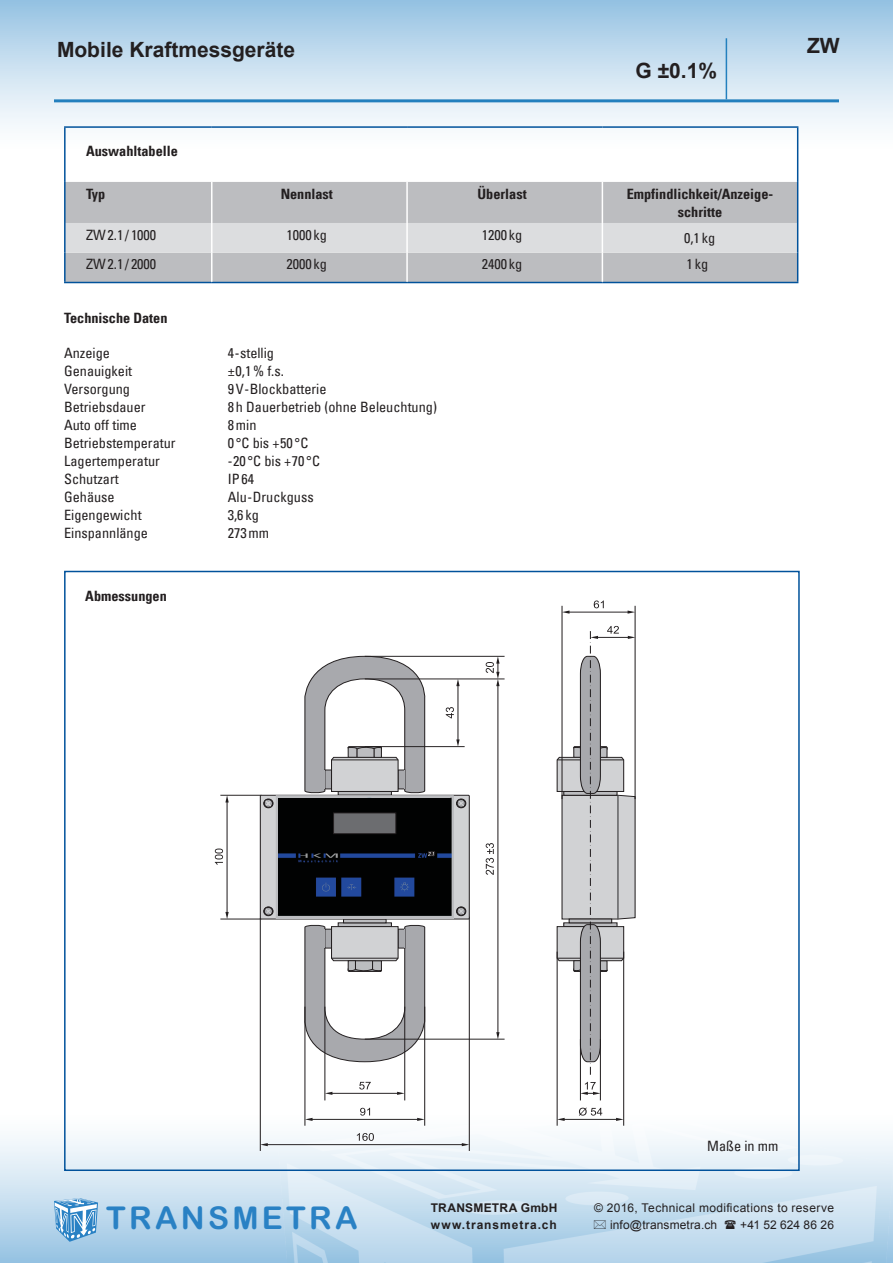
<style>
.page{position:relative;width:893px;height:1263px;background:#fff}
.page>*{position:absolute;margin:0;border:0;box-sizing:border-box;transform-origin:0 0}
.t1{font:31.5px "Arial Rounded MT Bold";letter-spacing:.105em;color:#2981c4}
.t2{font:700 21px "Arial";color:#231f20}
.t3{font:condensed 14.25px "Univers";color:#231f20}
.t4{font:700 condensed 14.25px/18px "Univers";color:#231f20;text-align:center}
.t5{font:12px "Arial";letter-spacing:.025em;color:#231f20}
.t6{font:700 12px "Arial";letter-spacing:.065em;color:#231f20}
.t7{font:700 12px "Arial";letter-spacing:.02em;color:#231f20}
.t8{font:12px "Arial";letter-spacing:.005em;color:#231f20}
</style>
<div class="page">
<div style="left:0;top:1093px;width:893px;height:170px;background:linear-gradient(to bottom,#fff,#9dc6e4)"></div>
<img style="left:278px;top:1103px;width:615px;height:160px">
<div style="left:0;top:0;width:893px;height:170px;background:linear-gradient(to bottom,#9bc5e4,#fff)"></div>
<svg style="left:54px;top:1198px;width:44px;height:44px;background:#85b7dd"></svg>
<hr style="left:54px;top:99px;width:785px;height:3px;background:#2380be">
<hr style="left:726px;top:38px;width:1px;height:61px;background:#2380be">
<div style="left:66px;top:182px;width:731px;height:41px;background:#bcbdc0"></div>
<hr style="left:64px;top:282px;width:148px;height:1px;background:#01529b">
<hr style="left:212px;top:282px;width:195px;height:1px;background:#01529b">
<hr style="left:407px;top:282px;width:195px;height:1px;background:#01529b">
<hr style="left:602px;top:282px;width:196px;height:1px;background:#01529b">
<hr style="left:64px;top:126px;width:148px;height:2px;background:#01529b">
<hr style="left:64px;top:128px;width:2px;height:54px;background:#01529b">
<hr style="left:212px;top:126px;width:195px;height:2px;background:#01529b">
<hr style="left:407px;top:126px;width:195px;height:2px;background:#01529b">
<hr style="left:602px;top:126px;width:196px;height:2px;background:#01529b">
<hr style="left:797px;top:128px;width:1px;height:54px;background:#01529b">
<hr style="left:406px;top:182px;width:2px;height:41px;background:#fff">
<hr style="left:602px;top:182px;width:1px;height:41px;background:#fff">
<hr style="left:797px;top:182px;width:1px;height:41px;background:#01529b">
<hr style="left:64px;top:182px;width:2px;height:41px;background:#01529b">
<hr style="left:64px;top:223px;width:2px;height:30px;background:#01529b">
<hr style="left:64px;top:253px;width:2px;height:29px;background:#01529b">
<hr style="left:211px;top:182px;width:1px;height:41px;background:#fff">
<svg style="left:65px;top:223px;width:733px;height:59px;background:#cbcccf"></svg>
<hr style="left:260px;top:918px;width:1px;height:233px;background:#231f20">
<hr style="left:469px;top:917px;width:1px;height:234px;background:#231f20">
<hr style="left:267px;top:1144px;width:196px;height:1px;background:#231f20">
<svg style="left:260px;top:1143px;width:8px;height:3px"></svg>
<svg style="left:462px;top:1143px;width:7px;height:3px"></svg>
<svg style="left:357px;top:1133px;width:17px;height:8px"></svg>
<hr style="left:220px;top:795px;width:41px;height:1px;background:#231f20">
<hr style="left:220px;top:919px;width:41px;height:1px;background:#231f20">
<hr style="left:227px;top:801px;width:1px;height:112px;background:#231f20">
<svg style="left:225px;top:795px;width:4px;height:7px"></svg>
<svg style="left:225px;top:912px;width:4px;height:7px"></svg>
<svg style="left:215px;top:848px;width:8px;height:17px"></svg>
<svg style="left:338px;top:923px;width:53px;height:4px"></svg>
<svg style="left:304px;top:925px;width:121px;height:137px"></svg>
<div style="left:343px;top:919px;width:43px;height:4px;border:1px solid #231f20"></div>
<hr style="left:365px;top:679px;width:140px;height:1px;background:#231f20">
<hr style="left:365px;top:656px;width:140px;height:1px;background:#231f20">
<hr style="left:498px;top:685px;width:1px;height:348px;background:#231f20">
<svg style="left:496px;top:1032px;width:4px;height:7px"></svg>
<hr style="left:365px;top:1039px;width:140px;height:1px;background:#231f20">
<hr style="left:305px;top:1007px;width:1px;height:119px;background:#231f20">
<hr style="left:424px;top:1007px;width:1px;height:119px;background:#231f20">
<hr style="left:325px;top:1007px;width:1px;height:93px;background:#231f20">
<hr style="left:404px;top:1007px;width:1px;height:93px;background:#231f20">
<hr style="left:580px;top:1039px;width:1px;height:61px;background:#231f20">
<hr style="left:557px;top:952px;width:1px;height:174px;background:#231f20">
<hr style="left:623px;top:952px;width:1px;height:174px;background:#231f20">
<hr style="left:635px;top:606px;width:1px;height:193px;background:#231f20">
<hr style="left:311px;top:1119px;width:107px;height:1px;background:#231f20">
<svg style="left:305px;top:1118px;width:8px;height:3px"></svg>
<svg style="left:417px;top:1118px;width:8px;height:3px"></svg>
<svg style="left:486px;top:843px;width:8px;height:32px"></svg>
<svg style="left:359px;top:1082px;width:12px;height:7px"></svg>
<svg style="left:360px;top:1108px;width:10px;height:7px"></svg>
<svg style="left:594px;top:600px;width:10px;height:8px"></svg>
<svg style="left:579px;top:1107px;width:23px;height:9px"></svg>
<svg style="left:486px;top:656px;width:14px;height:30px"></svg>
<hr style="left:564px;top:1119px;width:53px;height:1px;background:#231f20">
<svg style="left:557px;top:1118px;width:8px;height:3px"></svg>
<svg style="left:616px;top:1118px;width:8px;height:3px"></svg>
<hr style="left:600px;top:1039px;width:1px;height:61px;background:#231f20">
<svg style="left:581px;top:1082px;width:20px;height:13px"></svg>
<hr style="left:562px;top:606px;width:1px;height:193px;background:#231f20">
<hr style="left:568px;top:612px;width:61px;height:1px;background:#231f20">
<svg style="left:562px;top:610px;width:7px;height:4px"></svg>
<svg style="left:628px;top:610px;width:7px;height:4px"></svg>
<svg style="left:556px;top:626px;width:80px;height:449px"></svg>
<hr style="left:331px;top:1093px;width:67px;height:1px;background:#231f20">
<svg style="left:325px;top:1092px;width:7px;height:3px"></svg>
<svg style="left:397px;top:1092px;width:8px;height:3px"></svg>
<svg style="left:260px;top:795px;width:209px;height:124px"></svg>
<div style="left:260px;top:795px;width:210px;height:124px;border:1px solid #231f20"></div>
<hr style="left:278px;top:915px;width:173px;height:1px;background:#231f20">
<div style="left:264px;top:907px;width:9px;height:9px;background:#464445;border-radius:50%"></div>
<div style="left:263px;top:906px;width:10px;height:10px;border:1px solid #231f20;border-radius:50%"></div>
<div style="left:264px;top:907px;width:9px;height:8px;border:1px solid #231f20;border-radius:50%"></div>
<div style="left:457px;top:799px;width:9px;height:8px;border:1px solid #231f20;border-radius:50%"></div>
<div style="left:456px;top:906px;width:10px;height:10px;border:1px solid #231f20;border-radius:50%"></div>
<div style="left:457px;top:907px;width:9px;height:8px;border:1px solid #231f20;border-radius:50%"></div>
<div style="left:263px;top:799px;width:10px;height:9px;border:1px solid #231f20;border-radius:50%"></div>
<div style="left:264px;top:799px;width:9px;height:8px;border:1px solid #231f20;border-radius:50%"></div>
<svg style="left:265px;top:656px;width:200px;height:259px"></svg>
<svg style="left:594px;top:1220px;width:12px;height:9px"></svg>
<svg style="left:725px;top:1220px;width:11px;height:9px"></svg>
<p class="t2" style="left:57px;top:35px;width:240px">Mobile Kraftmessgeräte</p>
<p class="t2" style="left:807px;top:32px;width:34px">ZW</p>
<p class="t2" style="left:635px;top:57px;width:83px">G ±0.1%</p>
<p class="t4" style="left:86px;top:142px;width:93px">Auswahltabelle</p>
<p class="t4" style="left:86px;top:184px;width:21px">Typ</p>
<p class="t4" style="left:281px;top:184px;width:54px">Nennlast</p>
<p class="t4" style="left:478px;top:184px;width:51px">Überlast</p>
<p class="t4" style="left:627px;top:184px;width:148px">Empfindlichkeit/Anzeige&shy;schritte</p>
<p class="t3" style="left:86px;top:226px;width:72px">ZW2.1 / 1000</p>
<p class="t3" style="left:286px;top:226px;width:42px">1000 kg</p>
<p class="t3" style="left:482px;top:226px;width:42px">1200 kg</p>
<p class="t3" style="left:684px;top:229px;width:33px">0,1 kg</p>
<p class="t3" style="left:86px;top:255px;width:72px">ZW2.1 / 2000</p>
<p class="t3" style="left:286px;top:255px;width:42px">2000 kg</p>
<p class="t3" style="left:482px;top:255px;width:42px">2400 kg</p>
<p class="t3" style="left:687px;top:255px;width:23px">1kg</p>
<p class="t4" style="left:64px;top:308px;width:105px">Technische Daten</p>
<p class="t3" style="left:64px;top:344px;width:47px">Anzeige</p>
<p class="t3" style="left:228px;top:344px;width:48px">4-stellig</p>
<p class="t3" style="left:64px;top:362px;width:70px">Genauigkeit</p>
<p class="t3" style="left:228px;top:362px;width:58px">±0,1% f.s.</p>
<p class="t3" style="left:64px;top:380px;width:67px">Versorgung</p>
<p class="t3" style="left:228px;top:380px;width:100px">9V-Blockbatterie</p>
<p class="t3" style="left:64px;top:398px;width:83px">Betriebsdauer</p>
<p class="t3" style="left:228px;top:398px;width:211px">8 h Dauerbetrieb (ohne Beleuchtung)</p>
<p class="t3" style="left:64px;top:415px;width:74px">Auto off time</p>
<p class="t3" style="left:228px;top:415px;width:30px">8min</p>
<p class="t3" style="left:64px;top:433px;width:113px">Betriebstemperatur</p>
<p class="t3" style="left:228px;top:433px;width:82px">0 °C bis +50 °C</p>
<p class="t3" style="left:64px;top:451px;width:97px">Lagertemperatur</p>
<p class="t3" style="left:228px;top:451px;width:94px">-20 °C bis +70 °C</p>
<p class="t3" style="left:64px;top:469px;width:56px">Schutzart</p>
<p class="t3" style="left:232px;top:469px;width:24px">P64</p>
<p class="t3" style="left:64px;top:487px;width:52px">Gehäuse</p>
<p class="t3" style="left:228px;top:487px;width:87px">Alu-Druckguss</p>
<p class="t3" style="left:64px;top:505px;width:79px">Eigengewicht</p>
<p class="t3" style="left:228px;top:505px;width:33px">3,6 kg</p>
<p class="t3" style="left:64px;top:523px;width:85px">Einspannlänge</p>
<p class="t3" style="left:228px;top:523px;width:43px">273mm</p>
<p class="t4" style="left:85px;top:586px;width:83px">Abmessungen</p>
<p class="t3" style="left:707px;top:1137px;width:73px">Maße in mm</p>
<p class="t1" style="left:106px;top:1199px;width:253px">TRANSMETRA</p>
<p class="t7" style="left:431px;top:1200px;width:128px">TRANSMETRA GmbH</p>
<p class="t5" style="left:594px;top:1200px;width:241px">© 2016, Technical modifications to reserve</p>
<p class="t6" style="left:431px;top:1217px;width:127px">www.transmetra.ch</p>
<p class="t5" style="left:610px;top:1217px;width:109px">info@transmetra.ch</p>
<p class="t8" style="left:740px;top:1217px;width:95px">+41 52 624 86 26</p>
</div>
